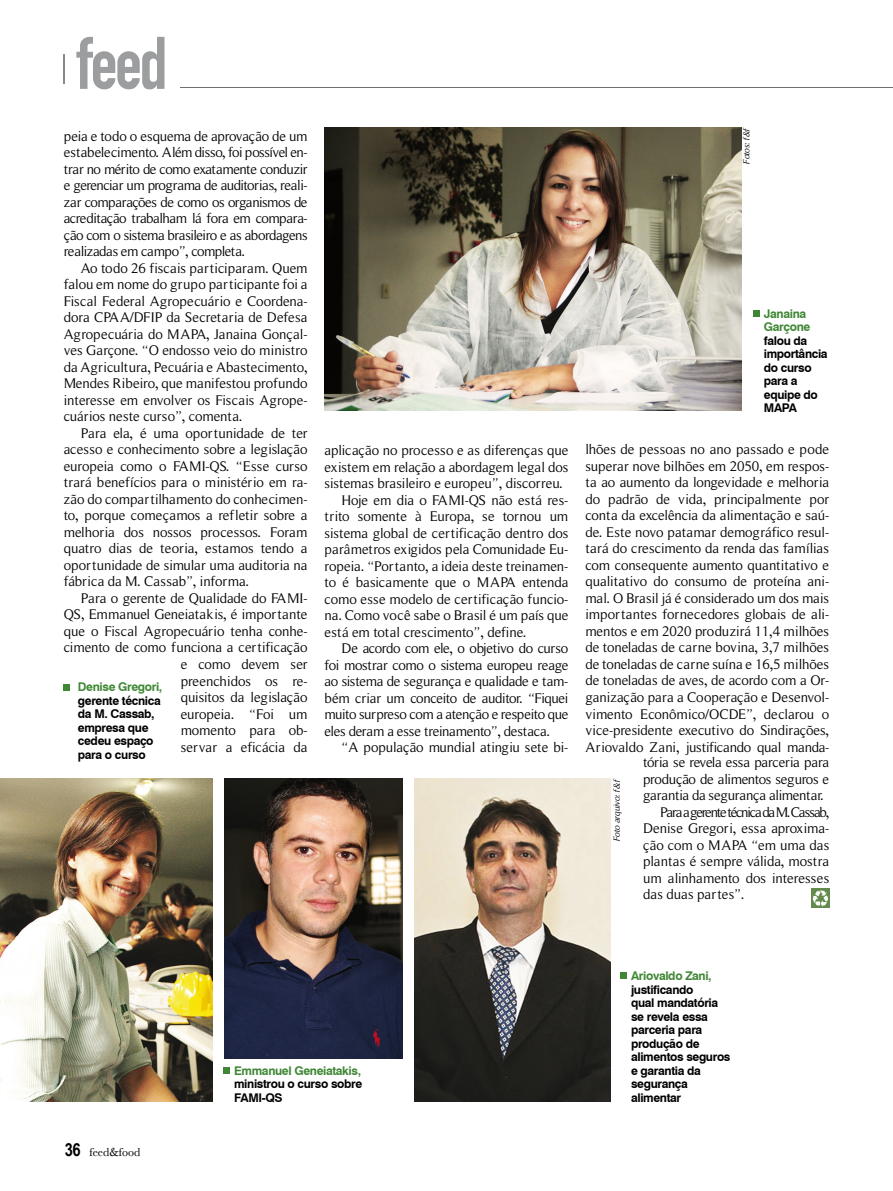
<style>
.page{position:relative;width:893px;height:1191px;background:#fff}
.page>*{position:absolute;margin:0;border:0;box-sizing:border-box;transform-origin:0 0}
.t1{font:78px "Fette Engschrift";color:#9c9d9f}
.t2{font:14.25px/16.5px "Roman Serif";letter-spacing:-.01em;color:#000;text-align:justify}
.t3{font:14.25px "Roman Serif";letter-spacing:-.03em;color:#000}
.t4{font:14.25px "Roman Serif";letter-spacing:-.09em;color:#000}
.t5{font:14.25px "Roman Serif";letter-spacing:.015em;color:#000}
.t6{font:700 12px/13.5px "Swiss 721 BT";letter-spacing:-.03em;color:#000}
.t7{font:700 12px/13.5px "Swiss 721 BT";letter-spacing:-.03em;color:#3f8735}
.t8{font:12px "Athena Unicode";color:#000}
.t9{font:italic 9px "Roman Serif";letter-spacing:-.02em;color:#000}
.s1{font-family:"Arial Narrow";font-weight:700;font-size:18px}
</style>
<div class="page">
<hr style="left:64px;top:54px;width:1px;height:30px;background:#87888a">
<hr style="left:180px;top:87px;width:713px;height:1px;background:#707173">
<img style="left:0;top:778px;width:213px;height:323px">
<img style="left:325px;top:128px;width:416px;height:282px">
<img style="left:811px;top:889px;width:18px;height:18px">
<svg style="left:754px;top:311px;width:6px;height:6px"></svg>
<svg style="left:224px;top:1067px;width:6px;height:6px"></svg>
<svg style="left:64px;top:684px;width:6px;height:6px"></svg>
<div style="left:621px;top:972px;width:6px;height:7px;background:#3f8735"></div>
<img style="left:224px;top:778px;width:179px;height:280px">
<img style="left:414px;top:778px;width:196px;height:323px">
<h1 class="t1" style="left:75px;top:18px;width:94px">feed</h1>
<p class="t2" style="left:64px;top:127px;width:245px">peia e todo o esquema de aprovação de um estabelecimento. Além disso, foi possível en&shy;trar no mérito de como exatamente conduzir e gerenciar um programa de auditorias, reali&shy;zar comparações de como os organismos de acreditação trabalham lá fora em compara&shy;ção com o sistema brasileiro e as abordagens realizadas em campo”, completa.</p>
<p class="t2" style="left:64px;top:259px;width:245px;text-indent:17px">Ao todo 26 fiscais participaram. Quem falou em nome do grupo participante foi a Fiscal Federal Agropecuário e Coordena&shy;dora CPAA/DFIP da Secretaria de Defesa Agropecuária do MAPA, Janaina Gonçal&shy;ves Garçone. “O endosso veio do ministro da Agricultura, Pecuária e Abastecimento, Mendes Ribeiro, que manifestou profundo interesse em envolver os Fiscais Agrope&shy;cuários neste curso”, comenta.</p>
<p class="t2" style="left:64px;top:424px;width:245px;text-indent:17px">Para ela, é uma oportunidade de ter acesso e conhecimento sobre a legislação europeia como o FAMI-QS. “Esse curso trará benefícios para o ministério em ra&shy;zão do compartilhamento do conhecimen&shy;to, porque começamos a refletir sobre a melhoria dos nossos processos. Foram quatro dias de teoria, estamos tendo a oportunidade de simular uma auditoria na fábrica da M. Cassab”, informa.</p>
<p class="t2" style="left:64px;top:589px;width:245px;text-indent:17px">Para o gerente de Qualidade do FAMI-QS, Emmanuel Geneiatakis, é importante que o Fiscal Agropecuário tenha conhe&shy;cimento de como funciona a certificação</p>
<p class="t7" style="left:78px;top:680px;width:86px">Denise Gregori,</p>
<p class="t6" style="left:78px;top:694px;width:84px">gerente técnica da M. Cassab, empresa que cedeu espaço para o curso</p>
<p class="t2" style="left:181px;top:656px;width:128px">e como devem ser preenchidos os re&shy;quisitos da legislação europeia. “Foi um momento para ob&shy;servar a eficácia da</p>
<p class="t2" style="left:325px;top:442px;width:245px">aplicação no processo e as diferenças que</p>
<p class="t2" style="left:325px;top:458px;width:245px">existem em relação a abordagem legal dos</p>
<p class="t2" style="left:325px;top:475px;width:240px">sistemas brasileiro e europeu”, discorreu.</p>
<p class="t2" style="left:342px;top:491px;width:228px">Hoje em dia o FAMI-QS não está res-</p>
<p class="t2" style="left:325px;top:508px;width:245px">trito somente à Europa, se tornou um</p>
<p class="t2" style="left:325px;top:524px;width:245px">sistema global de certificação dentro dos</p>
<p class="t2" style="left:325px;top:541px;width:245px">parâmetros exigidos pela Comunidade Eu-</p>
<p class="t2" style="left:325px;top:557px;width:245px">ropeia. “Portanto, a ideia deste treinamen-</p>
<p class="t2" style="left:325px;top:574px;width:245px">to é basicamente que o MAPA entenda</p>
<p class="t2" style="left:325px;top:590px;width:245px">como esse modelo de certificação funcio-</p>
<p class="t2" style="left:325px;top:607px;width:245px">na. Como você sabe o Brasil é um país que</p>
<p class="t2" style="left:325px;top:623px;width:203px">está em total crescimento”, define.</p>
<p class="t3" style="left:342px;top:640px;width:228px">De acordo com ele, o objetivo do curso</p>
<p class="t3" style="left:325px;top:656px;width:245px">foi mostrar como o sistema europeu reage</p>
<p class="t3" style="left:325px;top:673px;width:245px">ao sistema de segurança e qualidade e tam-</p>
<p class="t3" style="left:325px;top:689px;width:245px">bém criar um conceito de auditor. “Fiquei</p>
<p class="t3" style="left:325px;top:706px;width:245px">muito surpreso com a atenção e respeito que</p>
<p class="t3" style="left:325px;top:722px;width:227px">eles deram a esse treinamento”, destaca.</p>
<p class="t2" style="left:342px;top:739px;width:228px">“A população mundial atingiu sete bi-</p>
<p class="t9" style="left:741px;top:164px;width:38px;rotate:-90deg">Fotos: f&amp;f</p>
<p class="t7" style="left:764px;top:307px;width:48px">Janaina<br>Garçone</p>
<p class="t6" style="left:764px;top:334px;width:65px">falou da importância do curso para a equipe do<br>MAPA</p>
<p class="t2" style="left:585px;top:441px;width:245px">lhões de pessoas no ano passado e pode superar nove bilhões em 2050, em respos&shy;ta ao aumento da longevidade e melhoria do padrão de vida, principalmente por conta da excelência da alimentação e saú&shy;de. Este novo patamar demográfico resul&shy;tará do crescimento da renda das famílias com consequente aumento quantitativo e qualitativo do consumo de proteína ani&shy;mal. O Brasil já é considerado um dos mais importantes fornecedores globais de ali&shy;mentos e em 2020 produzirá 11,4 milhões de toneladas de carne bovina, 3,7 milhões de toneladas de carne suína e 16,5 milhões de toneladas de aves, de acordo com a Or&shy;ganização para a Cooperação e Desenvol&shy;vimento Econômico/OCDE”, declarou o vice-presidente executivo do Sindirações, Ariovaldo Zani, justificando qual manda-</p>
<p class="t9" style="left:611px;top:841px;width:64px;rotate:-90deg">Foto arquivo: f&amp;f</p>
<p class="t2" style="left:643px;top:754px;width:188px">tória se revela essa parceria para</p>
<p class="t3" style="left:643px;top:770px;width:188px">produção de alimentos seguros e</p>
<p class="t2" style="left:643px;top:787px;width:182px">garantia da segurança alimentar.</p>
<p class="t4" style="left:660px;top:803px;width:171px">Para a gerente técnica da M.Cassab,</p>
<p class="t2" style="left:643px;top:820px;width:188px">Denise Gregori, essa aproxima-</p>
<p class="t2" style="left:643px;top:836px;width:188px">ção com o MAPA “em uma das</p>
<p class="t2" style="left:643px;top:853px;width:188px">plantas é sempre válida, mostra</p>
<p class="t2" style="left:643px;top:869px;width:188px">um alinhamento dos interesses</p>
<p class="t5" style="left:643px;top:886px;width:103px">das duas partes”.</p>
<p class="t8" style="left:65px;top:1144px;width:77px"><span class="s1">36</span> feed&amp;food</p>
<p class="t7" style="left:234px;top:1063px;width:128px">Emmanuel Geneiatakis,</p>
<p class="t6" style="left:234px;top:1077px;width:130px">ministrou o curso sobre<br>FAMI-QS</p>
<p class="t7" style="left:631px;top:969px;width:82px">Ariovaldo Zani,</p>
<p class="t6" style="left:631px;top:982px;width:101px">justificando<br>qual mandatória se revela essa parceria para produção de alimentos seguros e garantia da segurança alimentar</p>
</div>
